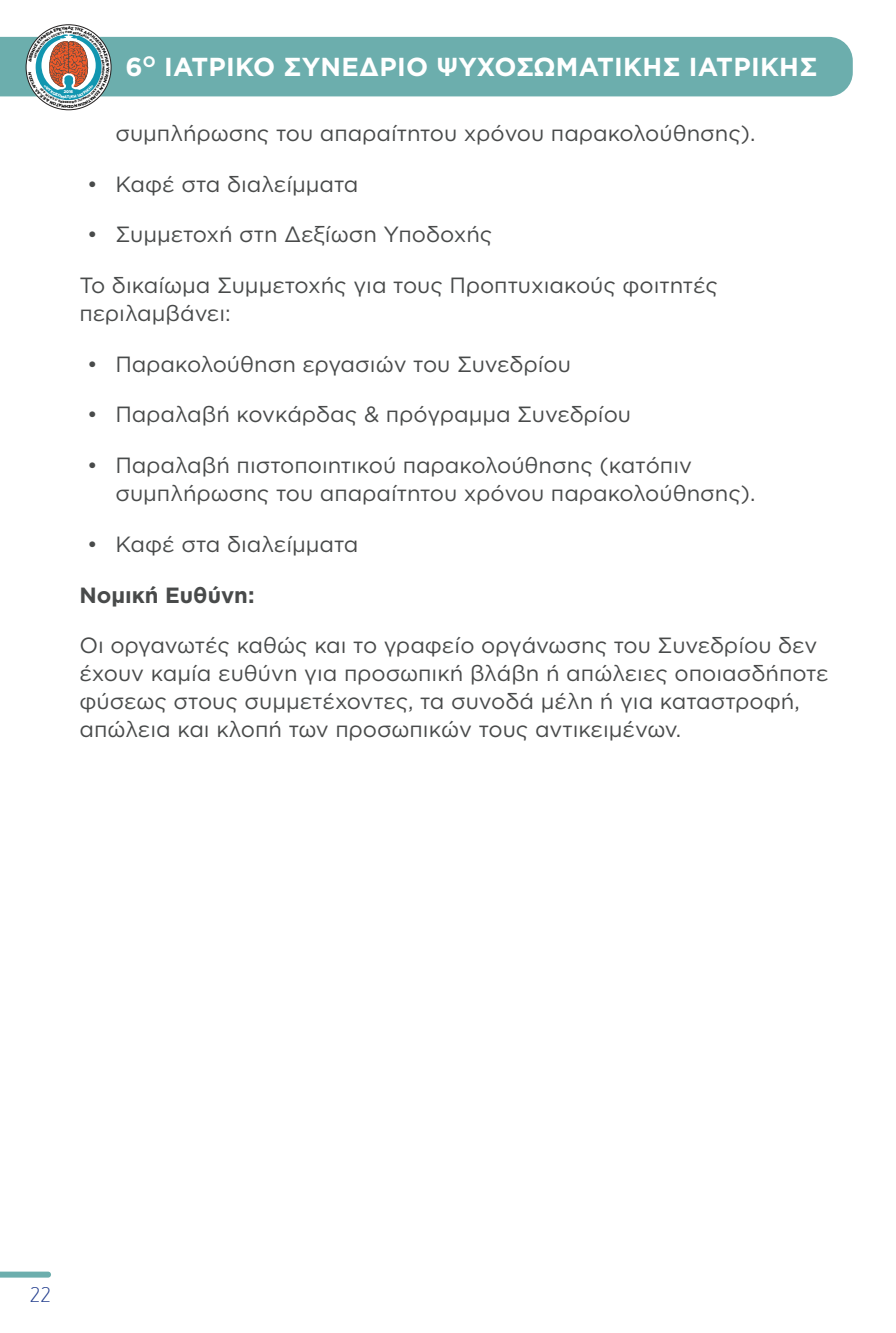
<style>
.page{position:relative;width:896px;height:1333px;background:#fff}
.page>*{position:absolute;margin:0;border:0;box-sizing:border-box;transform-origin:0 0}
.t1{font:700 26px "Gotham Greek";letter-spacing:.01em;color:#fff}
.t2{font:100 24px "PF Handbook Pro";color:#25408f}
.t3{font:22px/28px "Gotham Greek";color:#484a4a}
.t4{font:700 22px "Gotham Greek";color:#484a4a}
.t5{font:900 4px "Gotham Greek";color:#fff}
</style>
<div class="page">
<svg style="left:0;top:1271px;width:51px;height:6px"></svg>
<div style="left:0;top:37px;width:853px;height:59px;background:#6caead"></div>
<svg style="left:28px;top:27px;width:81px;height:81px"></svg>
<p class="t5" style="left:64px;top:90px;width:11px">2016</p>
<p class="t1" style="left:125px;top:51px;width:693px">6<sup>O</sup> ΙΑΤΡΙΚΟ ΣΥΝΈΔΡΙΟ ΨΥΧΟΣΩΜΑΤΙΚΉΣ ΙΑΤΡΙΚΉΣ</p>
<p class="t3" style="left:115px;top:119px;width:641px">συμπλήρωσης του απαραίτητου χρόνου παρακολούθησης).</p>
<p class="t3" style="left:87px;top:169px;width:273px">• Καφέ στα διαλείμματα</p>
<p class="t3" style="left:87px;top:220px;width:407px">• Συμμετοχή στη Δεξίωση Υποδοχής</p>
<p class="t3" style="left:79px;top:271px;width:640px">Το δικαίωμα Συμμετοχής για τους Προπτυχιακούς φοιτητές περιλαμβάνει:</p>
<p class="t3" style="left:87px;top:349px;width:485px">• Παρακολούθηση εργασιών του Συνεδρίου</p>
<p class="t3" style="left:87px;top:400px;width:545px">• Παραλαβή κονκάρδας &amp; πρόγραμμα Συνεδρίου</p>
<p class="t3" style="left:115px;top:451px;width:641px;text-indent:-28px">• Παραλαβή πιστοποιητικού παρακολούθησης (κατόπιν συμπλήρωσης του απαραίτητου χρόνου παρακολούθησης).</p>
<p class="t3" style="left:87px;top:529px;width:273px">• Καφέ στα διαλείμματα</p>
<p class="t4" style="left:79px;top:582px;width:177px">Νομική Ευθύνη:</p>
<p class="t3" style="left:79px;top:631px;width:751px">Οι οργανωτές καθώς και το γραφείο οργάνωσης του Συνεδρίου δεν έχουν καμία ευθύνη για προσωπική βλάβη ή απώλειες οποιασδήποτε φύσεως στους συμμετέχοντες, τα συνοδά μέλη ή για καταστροφή, απώλεια και κλοπή των προσωπικών τους αντικειμένων.</p>
<p class="t2" style="left:30px;top:1279px;width:23px">22</p>
</div>
